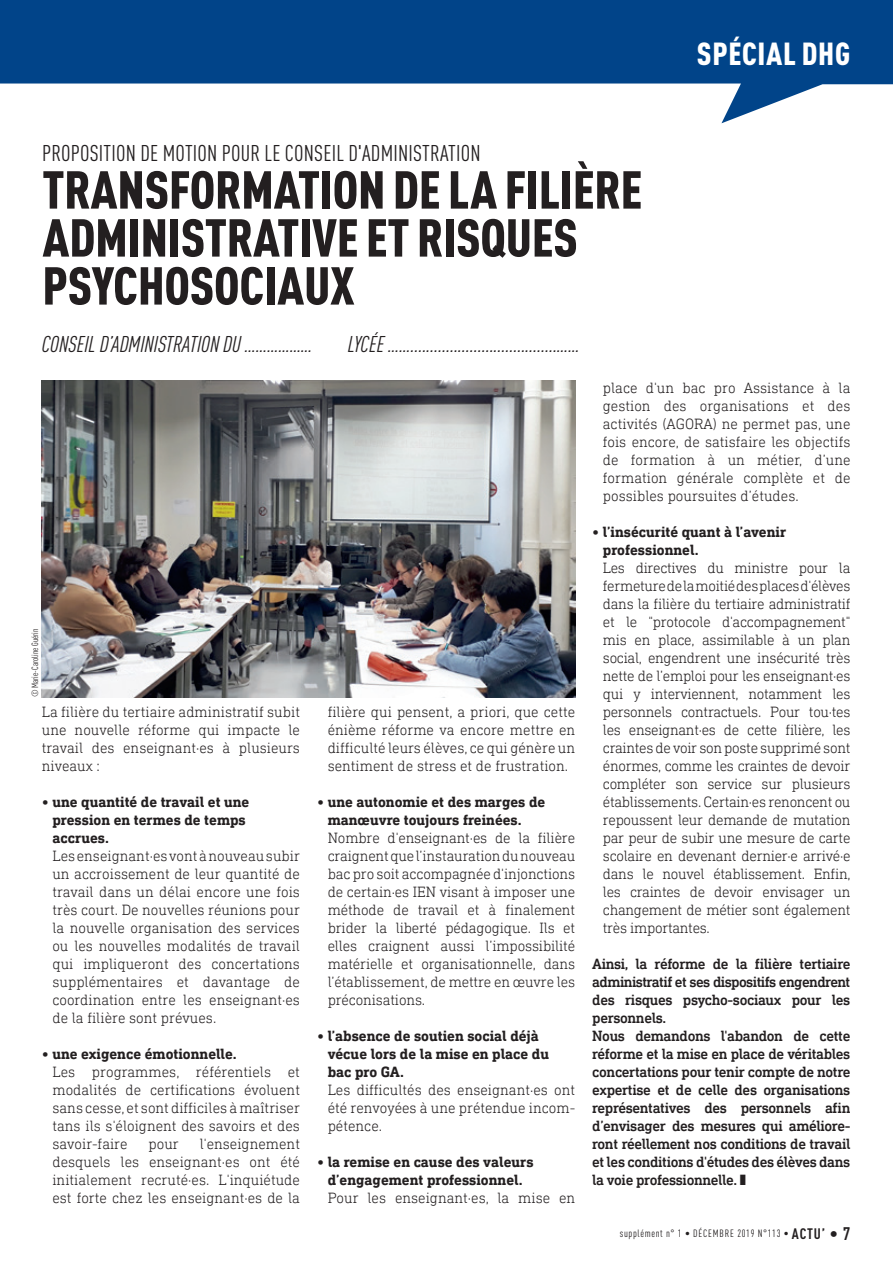
<style>
.page{position:relative;width:893px;height:1263px;background:#fff}
.page>*{position:absolute;margin:0;border:0;box-sizing:border-box;transform-origin:0 0}
.t1{font:900 condensed 52.5px/48px "DIN Pro";letter-spacing:-.005em;color:#231f20}
.t2{font:900 condensed 31.5px "DIN Pro";letter-spacing:.02em;color:#fff}
.t3{font:italic condensed 22.5px "DIN Pro";color:#231f20}
.t4{font:condensed 22.5px "DIN Pro";letter-spacing:.01em;color:#231f20}
.t5{font:300 15px/18px "DIN Next Slab Pro";color:#231f20;text-align:justify}
.t6{font:500 15px/18px "DIN Next Slab Pro";letter-spacing:-.025em;color:#231f20}
.t7{font:700 15px/18px "DIN Next Slab Pro";color:#231f20}
.t8{font:condensed 10.5px "DIN Pro";letter-spacing:.06em;color:#231f20}
.t9{font:condensed 9px "DIN Pro";color:#231f20}
.s1{font-weight:700;font-size:15px}
.s2{font-weight:700;font-size:18px}
</style>
<div class="page">
<svg style="left:0;top:0;width:893px;height:123px;fill:#014489"></svg>
<img style="left:42px;top:381px;width:533px;height:316px">
<h3 class="t4" style="left:42px;top:136px;width:440px">PROPOSITION DE MOTION POUR LE CONSEIL D'ADMINISTRATION</h3>
<h1 class="t1" style="left:42px;top:161px;width:601px">TRANSFORMATION DE LA FILIÈRE<br>ADMINISTRATIVE ET RISQUES<br>PSYCHOSOCIAUX</h1>
<h3 class="t3" style="left:42px;top:327px;width:272px">CONSEIL D’ADMINISTRATION DU ………………</h3>
<h3 class="t3" style="left:348px;top:327px;width:234px">LYCÉE …….....................................……</h3>
<h2 class="t2" style="left:697px;top:29px;width:155px">SPÉCIAL DHG</h2>
<p class="t9" style="left:29px;top:697px;width:70px;rotate:-90deg">© Marie-Caroline Guérin</p>
<p class="t5" style="left:42px;top:703px;width:260px">La filière du tertiaire administratif subit une nouvelle réforme qui impacte le travail des enseignant·es à plusieurs niveaux :</p>
<p class="t7" style="left:52px;top:793px;width:198px;text-indent:-11px">• une quantité de travail et une pression en termes de temps accrues.</p>
<p class="t5" style="left:52px;top:847px;width:249px">Les enseignant·es vont à nouveau subir un accroissement de leur quantité de travail dans un délai encore une fois très court. De nouvelles réunions pour la nouvelle organisation des services ou les nouvelles modalités de travail qui impliqueront des concertations supplémentaires et davantage de coordination entre les enseignant·es de la filière sont prévues.</p>
<p class="t7" style="left:42px;top:1045px;width:196px">• une exigence émotionnelle.</p>
<p class="t5" style="left:52px;top:1063px;width:249px">Les programmes, référentiels et modalités de certifications évoluent sans cesse, et sont difficiles à maîtriser tans ils s'éloignent des savoirs et des savoir-faire</p>
<p class="t5" style="left:52px;top:1135px;width:249px;text-indent:147px">l'enseignement desquels les enseignant·es ont été initialement recruté·es. L'inquiétude est forte chez les enseignant·es de la</p>
<p class="t5" style="left:149px;top:1135px;width:32px">pour</p>
<p class="t5" style="left:328px;top:703px;width:249px">filière qui pensent, a priori, que cette énième réforme va encore mettre en difficulté leurs élèves, ce qui génère un sentiment de stress et de frustration.</p>
<p class="t7" style="left:328px;top:793px;width:219px;text-indent:-11px">• une autonomie et des marges de manœuvre toujours freinées.</p>
<p class="t5" style="left:328px;top:829px;width:249px">Nombre d'enseignant·es de la filière craignent que l’instauration du nouveau bac pro soit accompagnée d'injonctions de certain.es IEN visant à imposer une méthode de travail et à finalement brider la liberté pédagogique. Ils et elles craignent aussi l’impossibilité matérielle et organisationnelle, dans l’établissement, de mettre en œuvre les préconisations.</p>
<p class="t7" style="left:328px;top:1027px;width:223px;text-indent:-11px">• l’absence de soutien social déjà vécue lors de la mise en place du bac pro GA.</p>
<p class="t5" style="left:328px;top:1081px;width:249px">Les difficultés des enseignant.es ont été renvoyées à une prétendue incom&shy;pétence.</p>
<p class="t7" style="left:317px;top:1153px;width:218px;text-align:center">• la remise en cause des valeurs d’engagement professionnel.</p>
<p class="t5" style="left:328px;top:1189px;width:249px">Pour les enseignant·es, la mise en</p>
<p class="t5" style="left:603px;top:379px;width:249px">place d'un bac pro Assistance à la gestion des organisations et des activités (AGORA) ne permet pas, une fois encore, de satisfaire les objectifs de formation à un métier, d’une formation générale complète et de possibles poursuites d’études.</p>
<p class="t7" style="left:603px;top:523px;width:185px;text-indent:-11px">• l’insécurité quant à l’avenir professionnel.</p>
<p class="t5" style="left:603px;top:559px;width:249px">Les directives du ministre pour la fermeture de la moitié des places d'élèves dans la filière du tertiaire administratif et le "protocole d'accompagnement" mis en place, assimilable à un plan social, engendrent une insécurité très nette de l’emploi pour les enseignant·es qui y interviennent, notamment les personnels contractuels. Pour tou·tes les enseignant·es de cette filière, les craintes de voir son poste supprimé sont énormes, comme les craintes de devoir compléter son service sur plusieurs établissements. Certain·es renoncent ou repoussent leur demande de mutation par peur de subir une mesure de carte scolaire en devenant dernier·e arrivé·e dans le nouvel établissement. Enfin, les craintes de devoir envisager un changement de métier sont également très importantes.</p>
<p class="t6" style="left:592px;top:955px;width:260px">Ainsi, la réforme de la filière tertiaire administratif et ses dispositifs engendrent des risques psycho-sociaux pour les personnels.<br>Nous demandons l'abandon de cette réforme et la mise en place de véritables concertations pour tenir compte de notre expertise et de celle des organisations représentatives des personnels afin d’envisager des mesures qui améliore&shy;ront réellement nos conditions de travail et les conditions d'études des élèves dans la voie professionnelle. ❚</p>
<p class="t8" style="left:620px;top:1226px;width:232px">supplément n° 1 • DÉCEMBRE 2019 N°113 • <span class="s1">ACTU’</span> <span class="s2">• 7</span></p>
</div>
